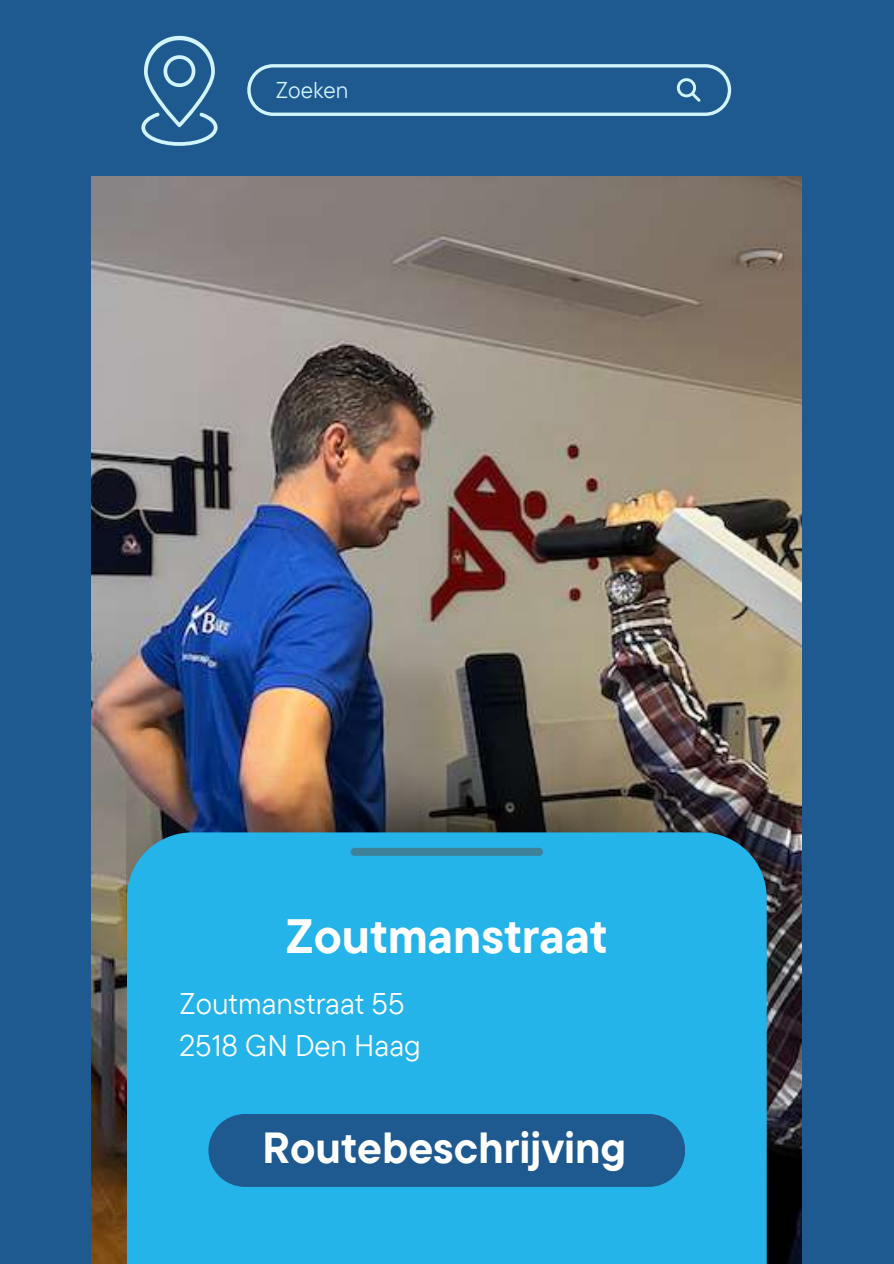
<style>
.page{position:relative;width:894px;height:1264px;background:#fff}
.page>*{position:absolute;margin:0;border:0;box-sizing:border-box;transform-origin:0 0}
.t1{font:700 48px "TT Commons Pro";color:#fff}
.t2{font:700 43.35px "TT Commons Pro";color:#fff}
.t3{font:29.85px/41.4px "TT Commons Pro";color:#fff}
.t4{font:22.8px "TT Commons Pro";color:#d2f4fb}
</style>
<div class="page">
<div style="left:0;top:0;width:893px;height:1263px;background:#1e5a90"></div>
<img style="left:91px;top:176px;width:710px;height:1086px">
<img style="left:127px;top:709px;width:639px;height:123px">
<div style="left:127px;top:832px;width:639px;height:431px;background:#24b4e9"></div>
<svg style="left:208px;top:1113px;width:477px;height:73px"></svg>
<svg style="left:350px;top:847px;width:193px;height:8px;background:#3b87a2"></svg>
<svg style="left:247px;top:64px;width:484px;height:52px"></svg>
<svg style="left:141px;top:36px;width:76px;height:110px"></svg>
<p class="t4" style="left:276px;top:75px;width:74px">Zoeken</p>
<h1 class="t1" style="left:286px;top:904px;width:323px">Zoutmanstraat</h1>
<p class="t3" style="left:179px;top:982px;width:243px">Zoutmanstraat 55<br>2518 GN Den Haag</p>
<h2 class="t2" style="left:262px;top:1119px;width:365px">Routebeschrijving</h2>
</div>
